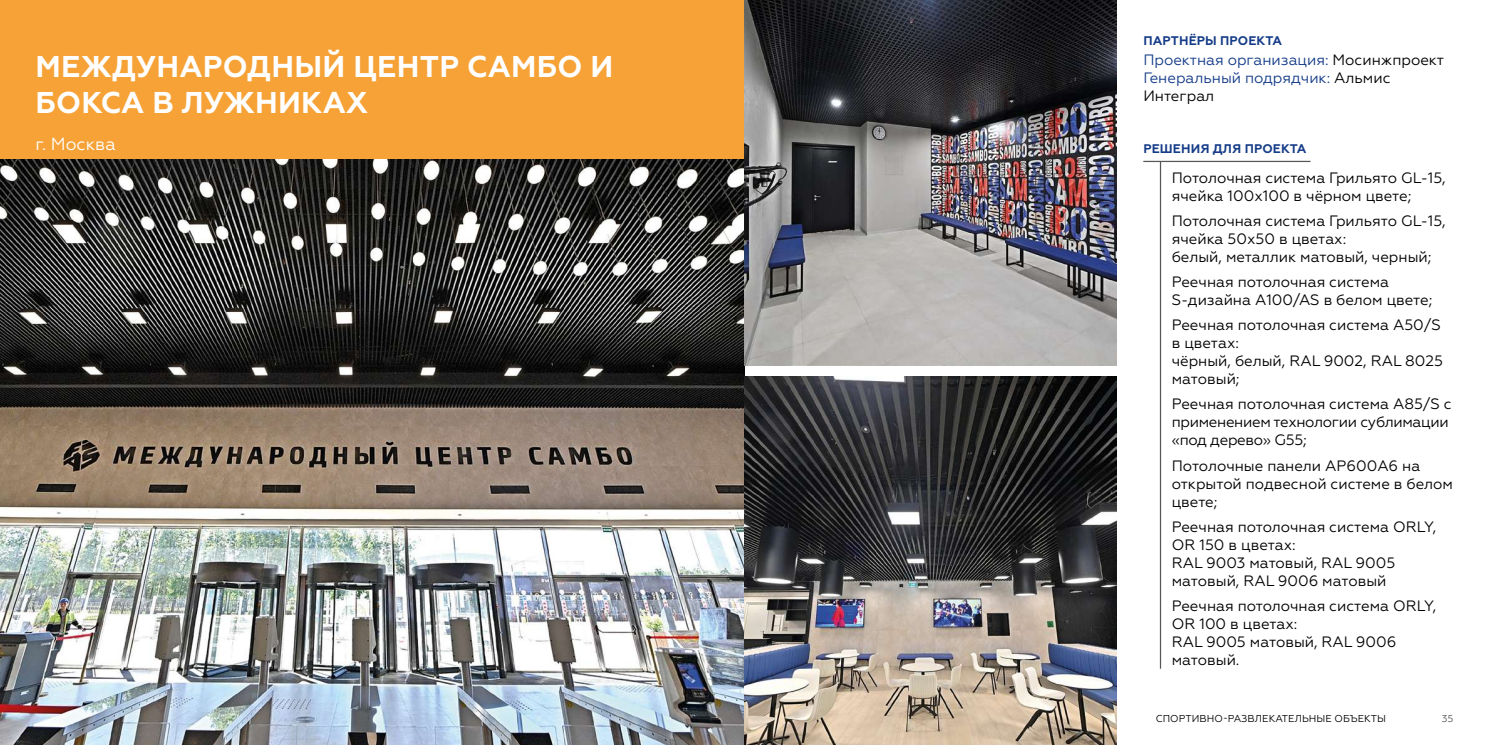
<style>
.page{position:relative;width:1489px;height:745px;background:#fff}
.page>*{position:absolute;margin:0;border:0;box-sizing:border-box;transform-origin:0 0}
.t1{font:700 30px/36px "Geometria";letter-spacing:.01em;color:#fff}
.t2{font:17.5px "Geometria";color:#fff}
.t3{font:15px/18px "Geometria";color:#000}
.t4{font:15px/18px "Geometria";letter-spacing:-.02em;color:#000}
.t5{font:15px/18px "Geometria";color:#153c88}
.t6{font:700 12.5px "Geometria";letter-spacing:.01em;color:#153c88}
.t7{font:10px "Geometria";letter-spacing:.005em;color:#000}
.t8{font:10px "Geometria";color:#575756}
.s1{color:#000}
</style>
<div class="page">
<div style="left:0;top:0;width:744px;height:159px;background:#f6a237"></div>
<img style="left:0;top:159px;width:744px;height:585px">
<img style="left:744px;top:0;width:372px;height:365px">
<img style="left:744px;top:376px;width:372px;height:368px">
<hr style="left:1143px;top:161px;width:167px;height:1px;background:#575756">
<hr style="left:1159px;top:162px;width:2px;height:506px;background:#575756">
<h1 class="t1" style="left:36px;top:49px;width:579px">МЕЖДУНАРОДНЫЙ ЦЕНТР САМБО И<br>БОКСА В ЛУЖНИКАХ</h1>
<p class="t2" style="left:35px;top:134px;width:82px">г. Москва</p>
<p class="t6" style="left:1143px;top:33px;width:140px">ПАРТНЁРЫ ПРОЕКТА</p>
<p class="t5" style="left:1143px;top:51px;width:302px">Проектная организация: <span class="s1">Мосинжпроект<br></span>Генеральный подрядчик: <span class="s1">Альмис<br>Интеграл</span></p>
<p class="t6" style="left:1143px;top:141px;width:165px">РЕШЕНИЯ ДЛЯ ПРОЕКТА</p>
<p class="t3" style="left:1171px;top:168px;width:275px">Потолочная система Грильято GL-15, ячейка 100х100 в чёрном цвете;</p>
<p class="t3" style="left:1171px;top:211px;width:275px">Потолочная система Грильято GL-15, ячейка 50х50 в цветах:<br>белый, металлик матовый, черный;</p>
<p class="t3" style="left:1171px;top:273px;width:262px">Реечная потолочная система<br>S-дизайна А100/AS в белом цвете;</p>
<p class="t3" style="left:1171px;top:316px;width:273px">Реечная потолочная система A50/S в цветах:<br>чёрный, белый, RAL 9002, RAL 8025 матовый;</p>
<p class="t4" style="left:1171px;top:395px;width:281px">Реечная потолочная система A85/S с применением технологии сублимации «под дерево» G55;</p>
<p class="t3" style="left:1171px;top:456px;width:283px">Потолочные панели AP600A6 на открытой подвесной системе в белом цвете;</p>
<p class="t3" style="left:1171px;top:517px;width:266px">Реечная потолочная система ORLY,<br>OR 150 в цветах:<br>RAL 9003 матовый, RAL 9005 матовый, RAL 9006 матовый</p>
<p class="t3" style="left:1171px;top:596px;width:266px">Реечная потолочная система ORLY,<br>OR 100 в цветах:<br>RAL 9005 матовый, RAL 9006 матовый.</p>
<p class="t7" style="left:1155px;top:712px;width:232px">СПОРТИВНО-РАЗВЛЕКАТЕЛЬНЫЕ ОБЪЕКТЫ</p>
<p class="t8" style="left:1441px;top:712px;width:13px">35</p>
</div>
